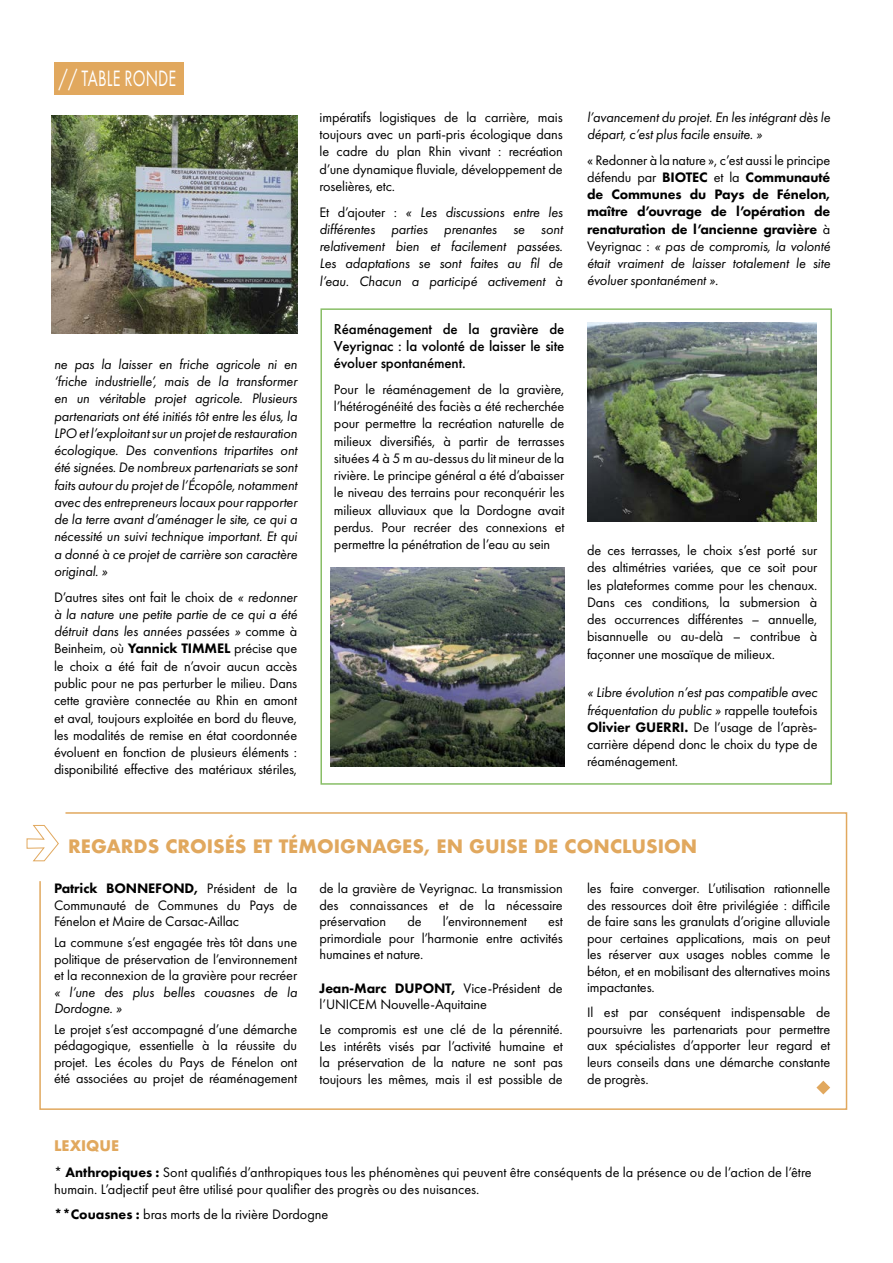
<style>
.page{position:relative;width:893px;height:1263px;background:#fff}
.page>*{position:absolute;margin:0;border:0;box-sizing:border-box;transform-origin:0 0}
.t1{font:23.1px "Futura PT";letter-spacing:.01em;color:#fff;scale:.7 1}
.t2{font:700 18px "Futura";color:#e1a85e}
.t3{font:500 15px/17.2px "Futura PT";letter-spacing:-.01em;color:#000;text-align:justify}
.t4{font:14.25px/17.2px "Futura PT";letter-spacing:-.01em;color:#000;text-align:justify}
.t5{font:italic 14.25px/17.2px "Futura PT";letter-spacing:-.01em;color:#000;text-align:justify}
.t6{font:800 14.25px/17.2px "Futura PT";letter-spacing:-.01em;color:#000;text-align:justify}
.t7{font:700 14.25px "Futura";color:#e1a85e}
.s1{font-style:italic}
.s2{font-weight:800}
.s3{font-style:normal}
.s4{font-weight:400}
.s5{font-weight:400;font-style:italic}
</style>
<div class="page">
<div style="left:320px;top:308px;width:512px;height:477px;border:2px solid #88be66"></div>
<svg style="left:39px;top:812px;width:809px;height:298px"></svg>
<div style="left:54px;top:62px;width:130px;height:32px;background:#e1a85e"></div>
<svg style="left:26px;top:824px;width:34px;height:38px"></svg>
<img style="left:331px;top:567px;width:233px;height:199px">
<svg style="left:816px;top:1081px;width:14px;height:13px"></svg>
<img style="left:587px;top:322px;width:229px;height:199px">
<img style="left:51px;top:115px;width:246px;height:219px">
<h1 class="t1" style="left:58px;top:65px;width:170px">// TABLE RONDE</h1>
<p class="t5" style="left:54px;top:356px;width:245px">ne pas la laisser en friche agricole ni en ‘friche industrielle’, mais de la transformer en un véritable projet agricole. Plusieurs partenariats ont été initiés tôt entre les élus, la LPO et l’exploitant sur un projet de restauration écologique. Des conventions tripartites ont été signées. De nombreux partenariats se sont faits autour du projet de l’Écopôle, notamment avec des entrepreneurs locaux pour rapporter de la terre avant d’aménager le site, ce qui a nécessité un suivi technique important. Et qui a donné à ce projet de carrière son caractère original. »</p>
<p class="t4" style="left:54px;top:588px;width:245px">D’autres sites ont fait le choix de <span class="s1">« redonner à la nature une petite partie de ce qui a été détruit dans les années passées »</span> comme à Beinheim, où <span class="s2">Yannick TIMMEL</span> précise que le choix a été fait de n’avoir aucun accès public pour ne pas perturber le milieu. Dans cette gravière connectée au Rhin en amont et aval, toujours exploitée en bord du fleuve, les modalités de remise en état coordonnée évoluent en fonction de plusieurs éléments : disponibilité effective des matériaux stériles,</p>
<p class="t4" style="left:320px;top:109px;width:245px">impératifs logistiques de la carrière, mais toujours avec un parti-pris écologique dans le cadre du plan Rhin vivant : recréation d’une dynamique fluviale, développement de roselières, etc.</p>
<p class="t5" style="left:320px;top:204px;width:245px"><span class="s3">Et d’ajouter :</span> « Les discussions entre les différentes parties prenantes se sont relativement bien et facilement passées.<br>Les adaptations se sont faites au fil de l’eau. Chacun a participé activement à</p>
<p class="t3" style="left:334px;top:320px;width:232px">Réaménagement de la gravière de Veyrignac : la volonté de laisser le site évoluer spontanément.</p>
<p class="t4" style="left:334px;top:381px;width:232px">Pour le réaménagement de la gravière, l’hétérogénéité des faciès a été recherchée pour permettre la recréation naturelle de milieux diversifiés, à partir de terrasses situées 4 à 5 m au-dessus du lit mineur de la rivière. Le principe général a été d’abaisser le niveau des terrains pour reconquérir les milieux alluviaux que la Dordogne avait perdus. Pour recréer des connexions et permettre la pénétration de l’eau au sein</p>
<p class="t5" style="left:587px;top:109px;width:245px">l’avancement du projet. En les intégrant dès le départ, c’est plus facile ensuite. »</p>
<p class="t6" style="left:587px;top:152px;width:245px"><span class="s4">« Redonner à la nature », c’est aussi le principe défendu par</span> BIOTEC <span class="s4">et la</span> Communauté de Communes du Pays de Fénelon, maître d’ouvrage de l’opération de renaturation de l’ancienne gravière <span class="s4">à Veyrignac :</span> <span class="s5">« pas de compromis, la volonté était vraiment de laisser totalement le site évoluer spontanément ».</span></p>
<p class="t4" style="left:587px;top:542px;width:232px">de ces terrasses, le choix s’est porté sur des altimétries variées, que ce soit pour les plateformes comme pour les chenaux.<br>Dans ces conditions, la submersion à des occurrences différentes – annuelle, bisannuelle ou au-delà – contribue à façonner une mosaïque de milieux.</p>
<p class="t4" style="left:587px;top:684px;width:232px"><span class="s1">« Libre évolution n’est pas compatible avec fréquentation du public »</span> rappelle toutefois <span class="s2">Olivier GUERRI.</span> De l’usage de l’après&shy;carrière dépend donc le choix du type de réaménagement.</p>
<p class="t2" style="left:68px;top:834px;width:631px">REGARDS CROISÉS ET TÉMOIGNAGES, EN GUISE DE CONCLUSION</p>
<p class="t4" style="left:54px;top:880px;width:245px;line-height:16.5px"><span class="s2">Patrick BONNEFOND,</span> Président de la Communauté de Communes du Pays de Fénelon et Maire de Carsac-Aillac</p>
<p class="t4" style="left:54px;top:934px;width:245px;line-height:16.5px">La commune s’est engagée très tôt dans une politique de préservation de l’environnement et la reconnexion de la gravière pour recréer</p>
<p class="t5" style="left:54px;top:984px;width:245px;line-height:16.5px">« l’une des plus belles couasnes de la<br>Dordogne. »</p>
<p class="t4" style="left:54px;top:1021px;width:245px;line-height:16.5px">Le projet s’est accompagné d’une démarche pédagogique, essentielle à la réussite du projet. Les écoles du Pays de Fénelon ont été associées au projet de réaménagement</p>
<p class="t4" style="left:320px;top:880px;width:245px;line-height:16.5px">de la gravière de Veyrignac. La transmission des connaissances et de la nécessaire préservation</p>
<p class="t4" style="left:407px;top:913px;width:16px">de</p>
<p class="t4" style="left:443px;top:913px;width:86px">l’environnement</p>
<p class="t4" style="left:320px;top:913px;width:245px;line-height:16.5px;text-indent:229px">est primordiale pour l’harmonie entre activités humaines et nature.</p>
<p class="t4" style="left:320px;top:980px;width:245px;line-height:16.5px"><span class="s2">Jean-Marc DUPONT,</span> Vice-Président de l’UNICEM Nouvelle-Aquitaine</p>
<p class="t4" style="left:320px;top:1021px;width:245px;line-height:16.5px">Le compromis est une clé de la pérennité.<br>Les intérêts visés par l’activité humaine et la préservation de la nature ne sont pas toujours les mêmes, mais il est possible de</p>
<p class="t4" style="left:587px;top:880px;width:245px;line-height:16.5px">les faire converger. L’utilisation rationnelle des ressources doit être privilégiée : difficile de faire sans les granulats d’origine alluviale pour certaines applications, mais on peut les réserver aux usages nobles comme le béton, et en mobilisant des alternatives moins impactantes.</p>
<p class="t4" style="left:587px;top:1004px;width:245px;line-height:16.6px">Il est par conséquent indispensable de poursuivre les partenariats pour permettre aux spécialistes d’apporter leur regard et leurs conseils dans une démarche constante de progrès.</p>
<p class="t7" style="left:54px;top:1136px;width:67px">LEXIQUE</p>
<p class="t4" style="left:54px;top:1163px;width:759px">* <span class="s2">Anthropiques :</span> Sont qualifiés d’anthropiques tous les phénomènes qui peuvent être conséquents de la présence ou de l’action de l’être humain. L’adjectif peut être utilisé pour qualifier des progrès ou des nuisances.</p>
<p class="t4" style="left:54px;top:1206px;width:276px"><span class="s2">**Couasnes :</span> bras morts de la rivière Dordogne</p>
</div>
